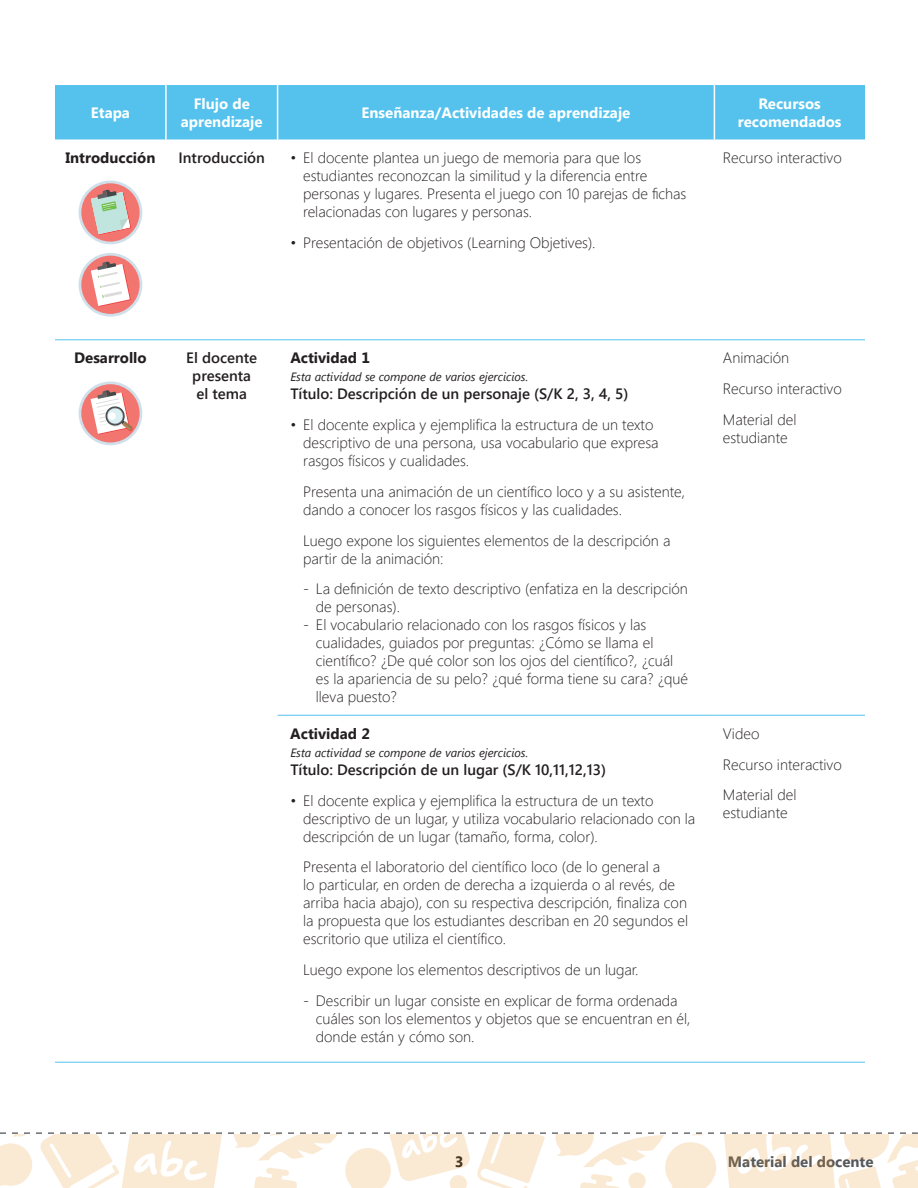
<style>
.page{position:relative;width:918px;height:1188px;background:#fff}
.page>*{position:absolute;margin:0;border:0;box-sizing:border-box;transform-origin:0 0}
.t1{font:300 15px/18px "Segoe UI";color:#231f20}
.t2{font:600 15px/18px "Segoe UI";color:#231f20;text-align:center}
.t3{font:700 15px/18px "Segoe UI";color:#fff;text-align:center}
.t4{font:700 15px "Segoe UI";color:#231f20}
.t5{font:700 15px "Segoe UI";color:#57585a}
.t6{font:italic 12px "Segoe UI";color:#231f20}
</style>
<div class="page">
<svg style="left:0;top:1132px;width:918px;height:56px"></svg>
<div style="left:55px;top:85px;width:810px;height:54px;background:#54c2ed"></div>
<hr style="left:165px;top:85px;width:2px;height:54px;background:#fff">
<hr style="left:277px;top:85px;width:1px;height:54px;background:#fff">
<hr style="left:714px;top:85px;width:1px;height:54px;background:#fff">
<hr style="left:55px;top:339px;width:111px;height:1px;background:#54c2ed">
<hr style="left:166px;top:339px;width:112px;height:1px;background:#54c2ed">
<hr style="left:278px;top:339px;width:436px;height:1px;background:#54c2ed">
<hr style="left:714px;top:339px;width:151px;height:1px;background:#54c2ed">
<hr style="left:278px;top:715px;width:436px;height:1px;background:#54c2ed">
<hr style="left:714px;top:715px;width:151px;height:1px;background:#54c2ed">
<hr style="left:278px;top:1062px;width:436px;height:1px;background:#54c2ed">
<hr style="left:714px;top:1062px;width:151px;height:1px;background:#54c2ed">
<hr style="left:55px;top:1062px;width:111px;height:1px;background:#54c2ed">
<hr style="left:166px;top:1062px;width:112px;height:1px;background:#54c2ed">
<div style="left:79px;top:181px;width:63px;height:63px;background:#cfe0ea;border-radius:50%"></div>
<div style="left:81px;top:183px;width:59px;height:59px;background:#f27570;border-radius:50%"></div>
<svg style="left:91px;top:190px;width:40px;height:45px"></svg>
<svg style="left:79px;top:253px;width:63px;height:64px"></svg>
<div style="left:81px;top:256px;width:59px;height:58px;background:#f27570;border-radius:50%"></div>
<svg style="left:91px;top:261px;width:40px;height:46px"></svg>
<div style="left:79px;top:381px;width:63px;height:64px;background:#cfe0ea;border-radius:50%"></div>
<div style="left:81px;top:384px;width:59px;height:59px;background:#f27570;border-radius:50%"></div>
<svg style="left:91px;top:390px;width:42px;height:44px"></svg>
<p class="t3" style="left:91px;top:103px;width:41px">Etapa</p>
<p class="t3" style="left:181px;top:94px;width:83px">Flujo de aprendizaje</p>
<p class="t3" style="left:362px;top:103px;width:270px">Enseñanza/Actividades de aprendizaje</p>
<p class="t3" style="left:738px;top:94px;width:105px">Recursos recomendados</p>
<p class="t4" style="left:65px;top:147px;width:92px">Introducción</p>
<p class="t2" style="left:179px;top:148px;width:88px">Introducción</p>
<p class="t1" style="left:303px;top:148px;width:385px;text-indent:-13px">• El docente plantea un juego de memoria para que los estudiantes reconozcan la similitud y la diferencia entre personas y lugares. Presenta el juego con 10 parejas de fichas relacionadas con lugares y personas.</p>
<p class="t1" style="left:290px;top:233px;width:307px">• Presentación de objetivos (Learning Objetives).</p>
<p class="t1" style="left:723px;top:148px;width:120px">Recurso interactivo</p>
<p class="t4" style="left:74px;top:347px;width:74px">Desarrollo</p>
<p class="t2" style="left:186px;top:349px;width:72px">El docente presenta el tema</p>
<p class="t4" style="left:290px;top:347px;width:81px">Actividad 1</p>
<p class="t6" style="left:290px;top:369px;width:239px">Esta actividad se compone de varios ejercicios.</p>
<p class="t2" style="left:290px;top:385px;width:340px">Título: Descripción de un personaje (S/K 2, 3, 4, 5)</p>
<p class="t1" style="left:303px;top:415px;width:357px;text-indent:-13px">• El docente explica y ejemplifica la estructura de un texto descriptivo de una persona, usa vocabulario que expresa rasgos físicos y cualidades.</p>
<p class="t1" style="left:303px;top:482px;width:383px">Presenta una animación de un científico loco y a su asistente, dando a conocer los rasgos físicos y las cualidades.</p>
<p class="t1" style="left:303px;top:531px;width:369px">Luego expone los siguientes elementos de la descripción a partir de la animación:</p>
<p class="t1" style="left:316px;top:579px;width:374px;text-indent:-13px">- La definición de texto descriptivo (enfatiza en la descripción de personas).</p>
<p class="t1" style="left:316px;top:615px;width:374px;text-indent:-13px">- El vocabulario relacionado con los rasgos físicos y las cualidades, guiados por preguntas: ¿Cómo se llama el científico? ¿De qué color son los ojos del científico?, ¿cuál es la apariencia de su pelo? ¿qué forma tiene su cara? ¿qué lleva puesto?</p>
<p class="t4" style="left:290px;top:723px;width:81px">Actividad 2</p>
<p class="t6" style="left:290px;top:744px;width:239px">Esta actividad se compone de varios ejercicios.</p>
<p class="t2" style="left:290px;top:760px;width:317px">Título: Descripción de un lugar (S/K 10,11,12,13)</p>
<p class="t1" style="left:303px;top:791px;width:394px;text-indent:-13px">• El docente explica y ejemplifica la estructura de un texto descriptivo de un lugar, y utiliza vocabulario relacionado con la descripción de un lugar (tamaño, forma, color).</p>
<p class="t1" style="left:303px;top:857px;width:387px">Presenta el laboratorio del científico loco (de lo general a<br>lo particular, en orden de derecha a izquierda o al revés, de arriba hacia abajo), con su respectiva descripción, finaliza con la propuesta que los estudiantes describan en 20 segundos el escritorio que utiliza el científico.</p>
<p class="t1" style="left:303px;top:960px;width:337px">Luego expone los elementos descriptivos de un lugar.</p>
<p class="t1" style="left:316px;top:991px;width:376px;text-indent:-13px">- Describir un lugar consiste en explicar de forma ordenada cuáles son los elementos y objetos que se encuentran en él, donde están y cómo son.</p>
<p class="t1" style="left:723px;top:342px;width:120px;line-height:30.8px">Animación<br>Recurso interactivo<br>Material del</p>
<p class="t1" style="left:723px;top:428px;width:66px">estudiante</p>
<p class="t1" style="left:723px;top:718px;width:120px;line-height:30.8px">Video<br>Recurso interactivo<br>Material del</p>
<p class="t1" style="left:723px;top:803px;width:66px">estudiante</p>
<p class="t4" style="left:455px;top:1151px;width:10px">3</p>
<p class="t5" style="left:728px;top:1151px;width:147px">Material del docente</p>
</div>
